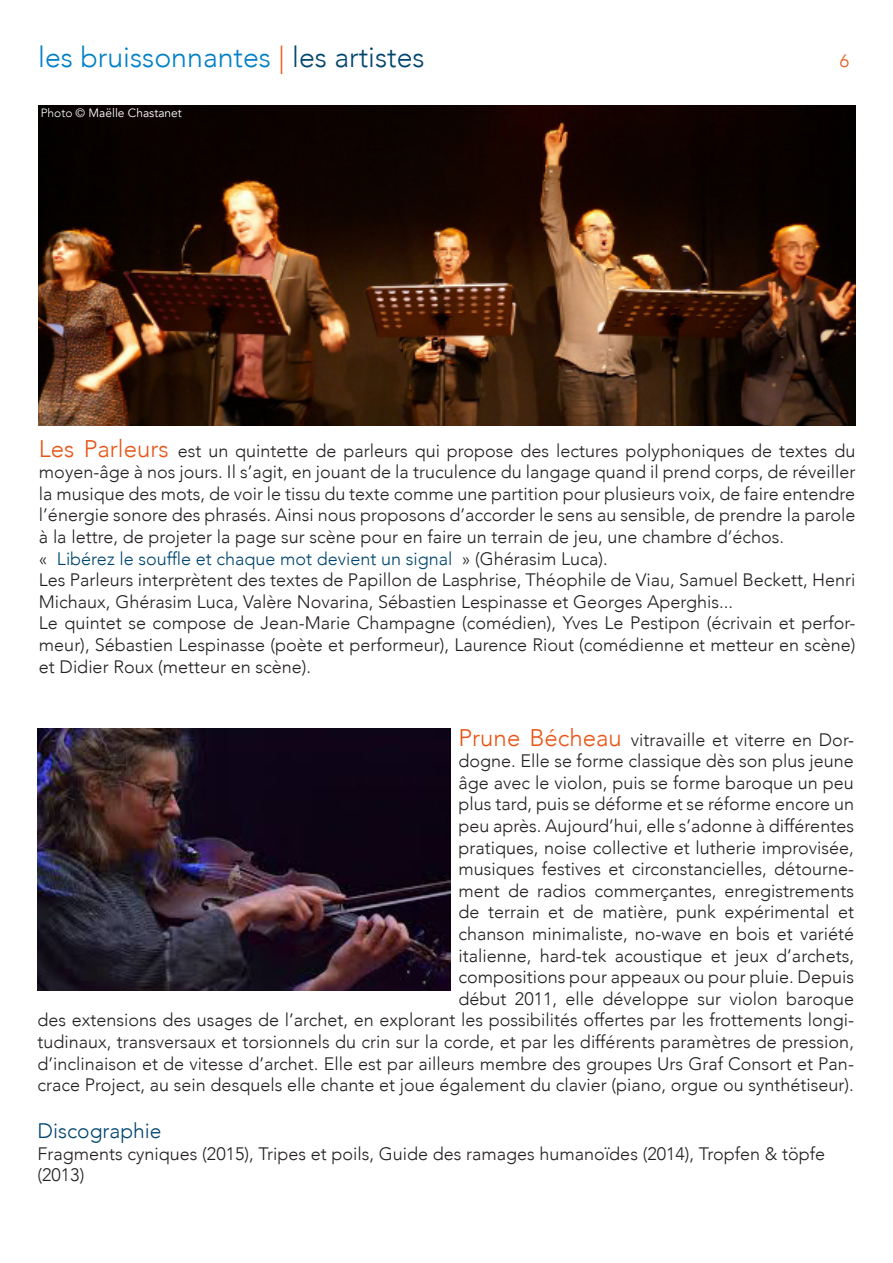
<style>
.page{position:relative;width:893px;height:1263px;background:#fff}
.page>*{position:absolute;margin:0;border:0;box-sizing:border-box;transform-origin:0 0}
.t1{font:300 28.5px "Avenir";color:#0080c7}
.t2{font:300 21px "Avenir";color:#00456e}
.t3{font:300 18px/21.6px "Avenir";color:#231f20;text-align:justify}
.t4{font:300 18px "Avenir";color:#00456e}
.t5{font:300 18px "Avenir";color:#e85516}
.t6{font:12px "Avenir";color:#fff}
.s1{color:#e85516}
.s2{color:#00456e}
.s3{font-weight:300}
.s4{font-size:24px;color:#e85516}
.s5{color:#231f20}
</style>
<div class="page">
<img style="left:39px;top:105px;width:816px;height:320px">
<img style="left:38px;top:729px;width:412px;height:262px">
<p class="t1" style="left:38px;top:40px;width:388px">les bruissonnantes <span class="s1">|</span> <span class="s2">les artistes</span></p>
<p class="t5" style="left:840px;top:50px;width:11px">6</p>
<p class="t6" style="left:41px;top:106px;width:143px"><span class="s3">Photo</span> © Maëlle Chastanet</p>
<p class="t3" style="left:39px;top:439px;width:818px"><span class="s4">Les Parleurs</span> est un quintette de parleurs qui propose des lectures polyphoniques de textes du moyen-âge à nos jours. Il s’agit, en jouant de la truculence du langage quand il prend corps, de réveiller la musique des mots, de voir le tissu du texte comme une partition pour plusieurs voix, de faire entendre l’énergie sonore des phrasés. Ainsi nous proposons d’accorder le sens au sensible, de prendre la parole à la lettre, de projeter la page sur scène pour en faire un terrain de jeu, une chambre d’échos.</p>
<p class="t4" style="left:39px;top:548px;width:570px"><span class="s5">«</span> Libérez le souffle et chaque mot devient un signal <span class="s5">» (Ghérasim Luca).</span></p>
<p class="t3" style="left:39px;top:569px;width:818px">Les Parleurs interprètent des textes de Papillon de Lasphrise, Théophile de Viau, Samuel Beckett, Henri<br>Michaux, Ghérasim Luca, Valère Novarina, Sébastien Lespinasse et Georges Aperghis...</p>
<p class="t3" style="left:39px;top:612px;width:818px">Le quintet se compose de Jean-Marie Champagne (comédien), Yves Le Pestipon (écrivain et perfor&shy;meur), Sébastien Lespinasse (poète et performeur), Laurence Riout (comédienne et metteur en scène) et Didier Roux (metteur en scène).</p>
<p class="t3" style="left:38px;top:728px;width:818px;text-align:right"><span class="s4">Prune Bécheau</span> vitravaille et viterre en Dor-<br>dogne. Elle se forme classique dès son plus jeune<br>âge avec le violon, puis se forme baroque un peu<br>plus tard, puis se déforme et se réforme encore un<br>peu après. Aujourd’hui, elle s’adonne à différentes<br>pratiques, noise collective et lutherie improvisée,<br>musiques festives et circonstancielles, détourne-<br>ment de radios commerçantes, enregistrements<br>de terrain et de matière, punk expérimental et<br>chanson minimaliste, no-wave en bois et variété<br>italienne, hard-tek acoustique et jeux d’archets,<br>compositions pour appeaux ou pour pluie. Depuis<br>début 2011, elle développe sur violon baroque<br>des extensions des usages de l’archet, en explorant les possibilités offertes par les frottements longi&shy;tudinaux, transversaux et torsionnels du crin sur la corde, et par les différents paramètres de pression, d’inclinaison et de vitesse d’archet. Elle est par ailleurs membre des groupes Urs Graf Consort et Pan&shy;crace Project, au sein desquels elle chante et joue également du clavier (piano, orgue ou synthétiseur).</p>
<p class="t2" style="left:38px;top:1118px;width:126px">Discographie</p>
<p class="t3" style="left:38px;top:1142px;width:789px">Fragments cyniques (2015), Tripes et poils, Guide des ramages humanoïdes (2014), Tropfen &amp; töpfe (2013)</p>
</div>
